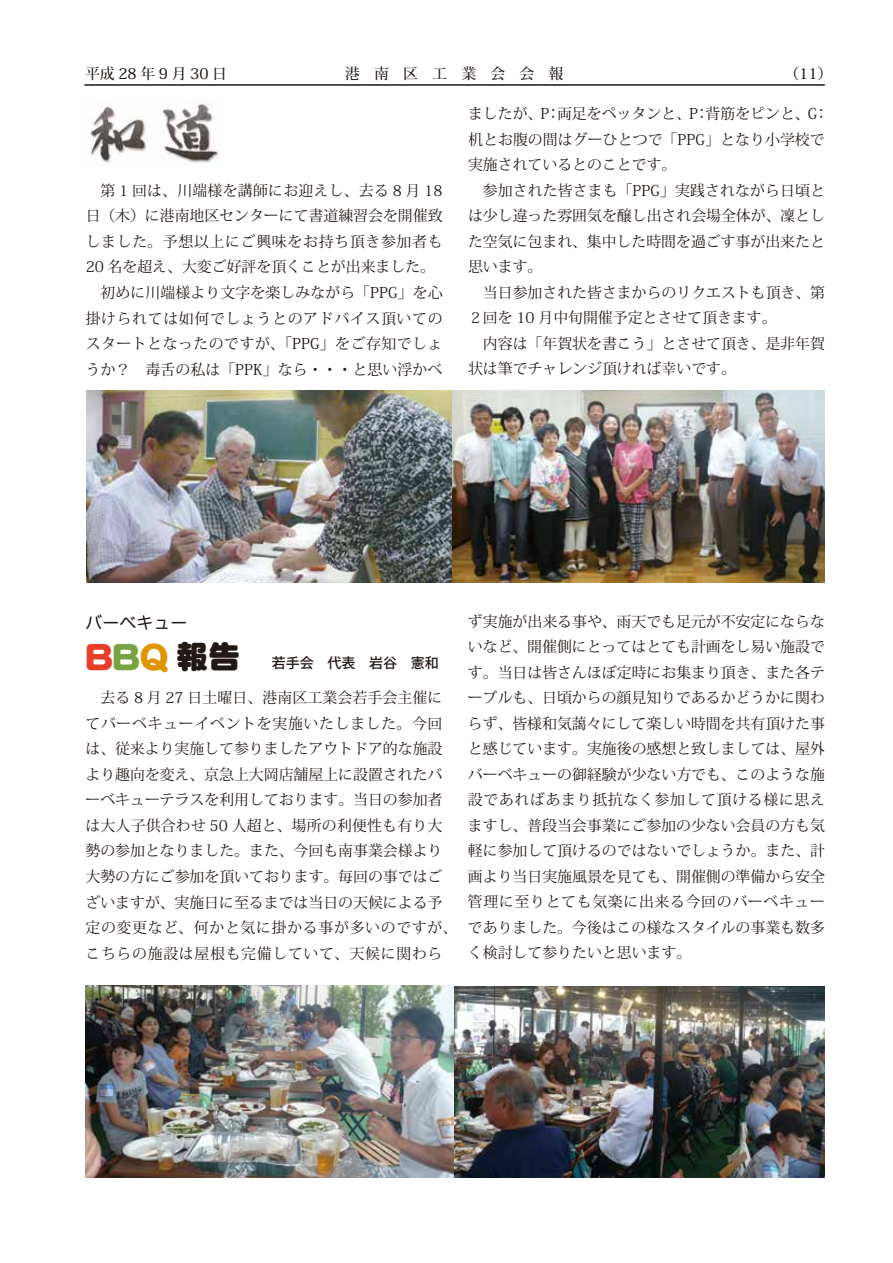
<style>
.page{position:relative;width:893px;height:1263px;background:#fff}
.page>*{position:absolute;margin:0;border:0;box-sizing:border-box;transform-origin:0 0}
.t1{font:31.95px "DF Maru Gothic UB MP RKSJ H";color:#221815}
.t2{font:16.95px "Hira Maru Pro W4";color:#221815}
.t3{font:14.85px/25.5px "Koz Min Pro";color:#221815}
.t4{font:14.85px "Koz Min Pro";letter-spacing:.045em;color:#221815}
.t5{font:14.85px "Koz Min Pro";letter-spacing:.035em;color:#221815}
.t6{font:14.85px "Koz Min Pro";letter-spacing:.02em;color:#221815}
.t7{font:500 14.85px "Koz Min Pro";letter-spacing:.245em;color:#221815}
.t8{font:500 14.85px "Koz Min Pro";letter-spacing:.955em;color:#221815}
.t9{font:500 13.95px "Koz Go Pro";letter-spacing:-.005em;color:#221815}
.s1{font-size:34.05px;color:#e83e28}
.s2{font-size:34.05px;color:#78a341}
.s3{font-size:34.05px;color:#e09600}
</style>
<div class="page">
<hr style="left:84px;top:85px;width:740px;height:1px;background:#221815">
<hr style="left:85px;top:85px;width:740px;height:1px;background:#221815">
<img style="left:90px;top:100px;width:130px;height:63px">
<img style="left:86px;top:391px;width:367px;height:191px">
<img style="left:86px;top:986px;width:739px;height:191px">
<img style="left:453px;top:391px;width:372px;height:191px">
<p class="t7" style="left:85px;top:63px;width:144px">平成28年9月30日</p>
<p class="t8" style="left:345px;top:63px;width:220px">港南区工業会会報</p>
<p class="t7" style="left:784px;top:63px;width:49px">（11）</p>
<p class="t6" style="left:101px;top:180px;width:343px">第 1 回は、川端様を講師にお迎えし、去る 8 月 18</p>
<p class="t3" style="left:86px;top:203px;width:358px">日（木）に港南地区センターにて書道練習会を開催致</p>
<p class="t4" style="left:86px;top:231px;width:358px">しました。予想以上にご興味をお持ち頂き参加者も</p>
<p class="t3" style="left:86px;top:254px;width:351px">20 名を超え、大変ご好評を頂くことが出来ました。</p>
<p class="t3" style="left:101px;top:279px;width:344px">初めに川端様より文字を楽しみながら「PPG」を心</p>
<p class="t4" style="left:86px;top:308px;width:358px">掛けられては如何でしょうとのアドバイス頂いての</p>
<p class="t5" style="left:86px;top:333px;width:358px">スタートとなったのですが、「PPG」をご存知でしょ</p>
<p class="t3" style="left:86px;top:356px;width:358px">うか？　毒舌の私は「PPK」なら・・・と思い浮かべ</p>
<p class="t3" style="left:468px;top:101px;width:362px">ましたが、P：両足をペッタンと、P：背筋をピンと、G：机とお腹の間はグーひとつで「PPG」となり小学校で実施されているとのことです。</p>
<p class="t3" style="left:468px;top:177px;width:358px;text-align:justify;text-indent:15px">参加された皆さまも「PPG」実践されながら日頃とは少し違った雰囲気を醸し出され会場全体が、凜とした空気に包まれ、集中した時間を過ごす事が出来たと思います。</p>
<p class="t3" style="left:468px;top:279px;width:358px;text-indent:15px">当日参加された皆さまからのリクエストも頂き、第<br>２回を 10 月中旬開催予定とさせて頂きます。</p>
<p class="t3" style="left:468px;top:330px;width:358px;text-indent:15px">内容は「年賀状を書こう」とさせて頂き、是非年賀状は筆でチャレンジ頂ければ幸いです。</p>
<p class="t2" style="left:85px;top:608px;width:104px">バーベキュー</p>
<h1 class="t1" style="left:85px;top:640px;width:188px"><span class="s1">B</span><span class="s2">B</span><span class="s3">Q</span> 報告　</h1>
<p class="t9" style="left:272px;top:654px;width:168px">若手会　代表　岩谷　憲和</p>
<p class="t3" style="left:85px;top:685px;width:373px;text-indent:15px">去る 8 月 27 日土曜日、港南区工業会若手会主催にてバーベキューイベントを実施いたしました。今回は、従来より実施して参りましたアウトドア的な施設より趣向を変え、京急上大岡店舗屋上に設置されたバーベキューテラスを利用しております。当日の参加者は大人子供合わせ 50 人超と、場所の利便性も有り大勢の参加となりました。また、今回も南事業会様より大勢の方にご参加を頂いております。毎回の事ではございますが、実施日に至るまでは当日の天候による予定の変更など、何かと気に掛かる事が多いのですが、こちらの施設は屋根も完備していて、天候に関わら</p>
<p class="t3" style="left:468px;top:608px;width:359px;text-align:justify">ず実施が出来る事や、雨天でも足元が不安定にならないなど、開催側にとってはとても計画をし易い施設です。当日は皆さんほぼ定時にお集まり頂き、また各テーブルも、日頃からの顔見知りであるかどうかに関わらず、皆様和気藹々にして楽しい時間を共有頂けた事と感じています。実施後の感想と致しましては、屋外バーベキューの御経験が少ない方でも、このような施設であればあまり抵抗なく参加して頂ける様に思えますし、普段当会事業にご参加の少ない会員の方も気軽に参加して頂けるのではないでしょうか。また、計画より当日実施風景を見ても、開催側の準備から安全管理に至りとても気楽に出来る今回のバーベキューでありました。今後はこの様なスタイルの事業も数多く検討して参りたいと思います。</p>
</div>
